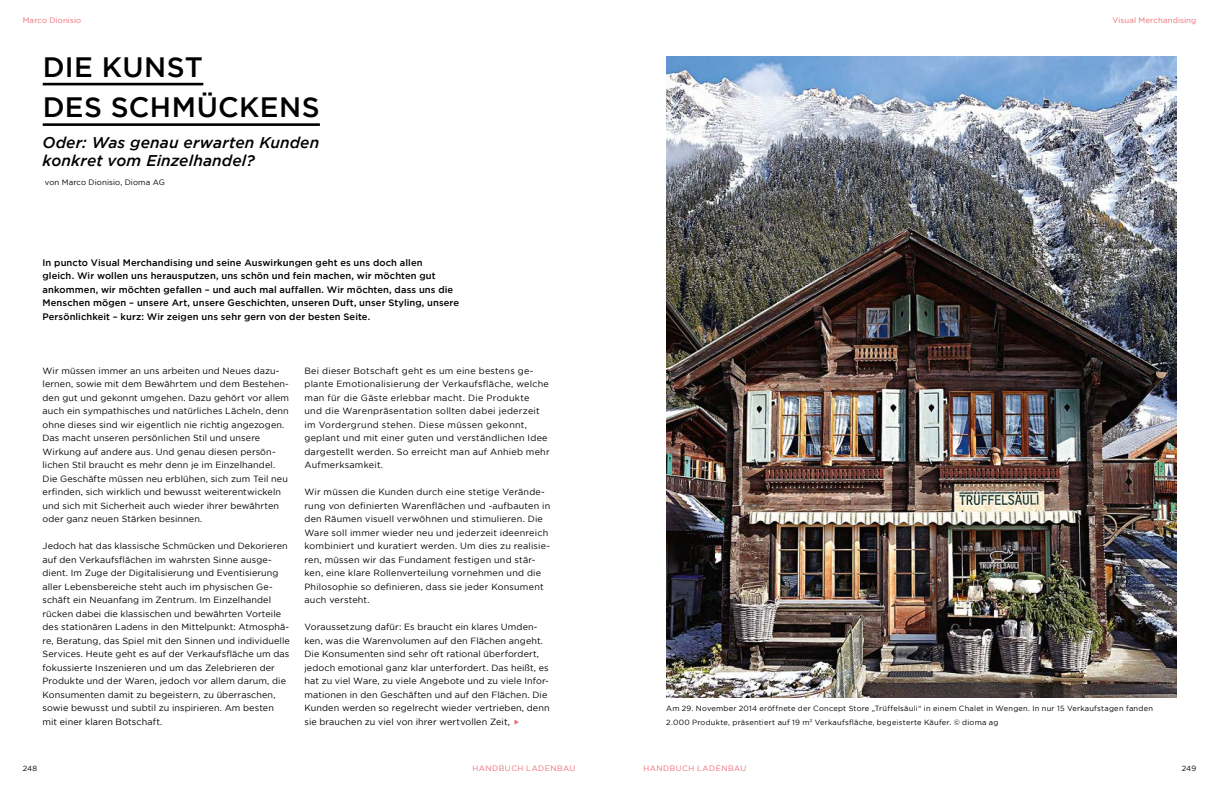
<style>
.page{position:relative;width:1219px;height:794px;background:#fff}
.page>*{position:absolute;margin:0;border:0;box-sizing:border-box;transform-origin:0 0}
.t1{font:500 28px/40.5px "Gotham";letter-spacing:.015em;color:#000}
.t2{font:italic 500 15.5px/18.2px "Gotham";letter-spacing:.01em;color:#000}
.t3{font:500 9.4px/13.5px "Gotham";letter-spacing:.01em;color:#000}
.t4{font:9px/13.5px "Gotham";letter-spacing:.015em;color:#000}
.t5{font:7.8px "Gotham";letter-spacing:.06em;color:#ed6c77}
.t6{font:7.8px "Gotham";letter-spacing:.025em;color:#ed6c77}
.t7{font:7.8px "Gotham";letter-spacing:.015em;color:#000}
.t8{font:7.5px/13.5px "Gotham";letter-spacing:.03em;color:#000}
</style>
<div class="page">
<hr style="left:43px;top:83px;width:160px;height:2px;background:#000">
<hr style="left:43px;top:123px;width:277px;height:3px;background:#000">
<svg style="left:514px;top:719px;width:5px;height:5px"></svg>
<img style="left:666px;top:57px;width:510px;height:640px">
<p class="t6" style="left:23px;top:17px;width:60px">Marco Dionisio</p>
<p class="t6" style="left:1112px;top:17px;width:86px">Visual Merchandising</p>
<h1 class="t1" style="left:43px;top:48px;width:278px">DIE KUNST<br>DES SCHMÜCKENS</h1>
<h2 class="t2" style="left:43px;top:135px;width:278px">Oder: Was genau erwarten Kunden konkret vom Einzelhandel?</h2>
<p class="t7" style="left:45px;top:179px;width:122px">von Marco Dionisio, Dioma AG</p>
<p class="t3" style="left:43px;top:256px;width:418px">In puncto Visual Merchandising und seine Auswirkungen geht es uns doch allen<br>gleich. Wir wollen uns herausputzen, uns schön und fein machen, wir möchten gut ankommen, wir möchten gefallen – und auch mal auffallen. Wir möchten, dass uns die Menschen mögen – unsere Art, unsere Geschichten, unseren Duft, unser Styling, unsere Persönlichkeit – kurz: Wir zeigen uns sehr gern von der besten Seite.</p>
<p class="t4" style="left:43px;top:364px;width:248px">Wir müssen immer an uns arbeiten und Neues dazu&shy;lernen, sowie mit dem Bewährtem und dem Bestehen&shy;den gut und gekonnt umgehen. Dazu gehört vor allem auch ein sympathisches und natürliches Lächeln, denn ohne dieses sind wir eigentlich nie richtig angezogen.<br>Das macht unseren persönlichen Stil und unsere Wirkung auf andere aus. Und genau diesen persön&shy;lichen Stil braucht es mehr denn je im Einzelhandel.<br>Die Geschäfte müssen neu erblühen, sich zum Teil neu erfinden, sich wirklich und bewusst weiterentwickeln und sich mit Sicherheit auch wieder ihrer bewährten oder ganz neuen Stärken besinnen.</p>
<p class="t4" style="left:43px;top:540px;width:249px">Jedoch hat das klassische Schmücken und Dekorieren auf den Verkaufsflächen im wahrsten Sinne ausge&shy;dient. Im Zuge der Digitalisierung und Eventisierung aller Lebensbereiche steht auch im physischen Ge&shy;schäft ein Neuanfang im Zentrum. Im Einzelhandel rücken dabei die klassischen und bewährten Vorteile des stationären Ladens in den Mittelpunkt: Atmosphä&shy;re, Beratung, das Spiel mit den Sinnen und individuelle Services. Heute geht es auf der Verkaufsfläche um das fokussierte Inszenieren und um das Zelebrieren der Produkte und der Waren, jedoch vor allem darum, die Konsumenten damit zu begeistern, zu überraschen, sowie bewusst und subtil zu inspirieren. Am besten mit einer klaren Botschaft.</p>
<p class="t4" style="left:304px;top:364px;width:247px">Bei dieser Botschaft geht es um eine bestens ge&shy;plante Emotionalisierung der Verkaufsfläche, welche man für die Gäste erlebbar macht. Die Produkte<br>und die Warenpräsentation sollten dabei jederzeit im Vordergrund stehen. Diese müssen gekonnt, geplant und mit einer guten und verständlichen Idee dargestellt werden. So erreicht man auf Anhieb mehr Aufmerksamkeit.</p>
<p class="t4" style="left:304px;top:486px;width:247px">Wir müssen die Kunden durch eine stetige Verände&shy;rung von definierten Warenflächen und -aufbauten in den Räumen visuell verwöhnen und stimulieren. Die Ware soll immer wieder neu und jederzeit ideenreich kombiniert und kuratiert werden. Um dies zu realisie&shy;ren, müssen wir das Fundament festigen und stär&shy;ken, eine klare Rollenverteilung vornehmen und die Philosophie so definieren, dass sie jeder Konsument auch versteht.</p>
<p class="t4" style="left:304px;top:621px;width:247px">Voraussetzung dafür: Es braucht ein klares Umden&shy;ken, was die Warenvolumen auf den Flächen angeht.<br>Die Konsumenten sind sehr oft rational überfordert, jedoch emotional ganz klar unterfordert. Das heißt, es hat zu viel Ware, zu viele Angebote und zu viele Infor&shy;mationen in den Geschäften und auf den Flächen. Die Kunden werden so regelrecht wieder vertrieben, denn sie brauchen zu viel von ihrer wertvollen Zeit,</p>
<p class="t8" style="left:666px;top:702px;width:488px">Am 29. November 2014 eröffnete der Concept Store „Trüffelsäuli“ in einem Chalet in Wengen. In nur 15 Verkaufstagen fanden<br>2.000 Produkte, präsentiert auf 19 m<sup>2</sup> Verkaufsfläche, begeisterte Käufer. © dioma ag</p>
<p class="t8" style="left:23px;top:762px;width:16px">248</p>
<p class="t5" style="left:473px;top:765px;width:104px">HANDBUCH LADENBAU</p>
<p class="t5" style="left:644px;top:765px;width:104px">HANDBUCH LADENBAU</p>
<p class="t8" style="left:1182px;top:762px;width:16px">249</p>
</div>
